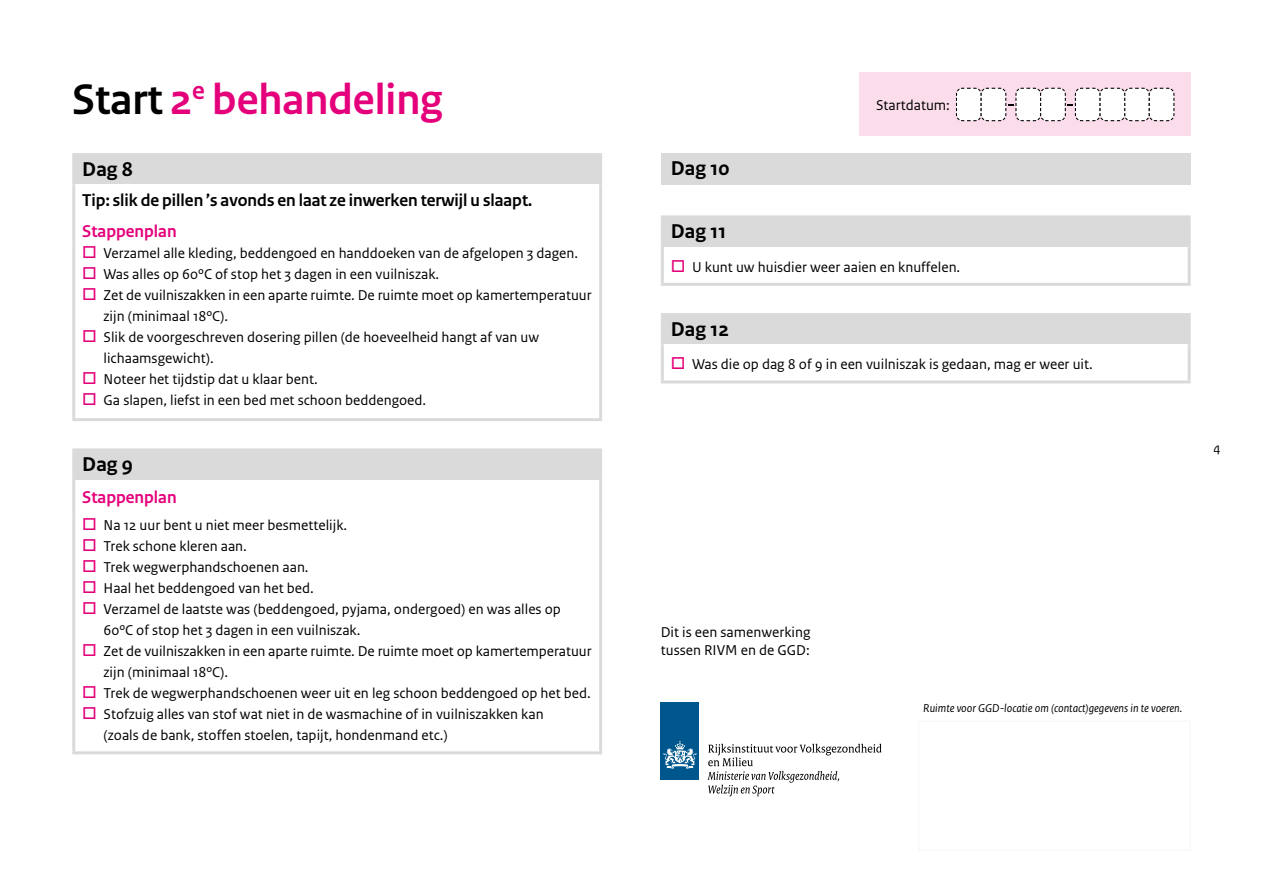
<style>
.page{position:relative;width:1263px;height:893px;background:#fff}
.page>*{position:absolute;margin:0;border:0;box-sizing:border-box;transform-origin:0 0}
.H2_Titel{font:700 45px "Rijksoverheid Sans Heading";color:#e5007b}
.Dag{font:700 21px "Rijksoverheid Sans Text";color:#000}
.Kop_vrij{font:700 18px "Rijksoverheid Sans Heading";color:#000}
.Kop_vrij-2{font:700 18px "Rijksoverheid Sans Heading";color:#e5007b}
.Opsomming_vakje_Stap{font:15px/21px "Rijksoverheid Sans Text";color:#000}
.P_Broodtekst_vrij{font:15px/18px "Rijksoverheid Sans Text";color:#000}
.t1{font:13.5px "Rijksoverheid Sans Text TT";color:#000}
.P_Broodtekst_Sans{font:italic 12px "Rijksoverheid Sans Text";color:#000}
.s1{color:#000}
</style>
<div class="page">
<div style="left:74px;top:155px;width:527px;height:29px;background:#dadada"></div>
<hr style="left:72px;top:153px;width:530px;height:3px;background:#dadada">
<hr style="left:72px;top:156px;width:3px;height:28px;background:#dadada">
<hr style="left:599px;top:156px;width:3px;height:28px;background:#dadada">
<hr style="left:72px;top:184px;width:3px;height:57px;background:#dadada">
<hr style="left:599px;top:184px;width:3px;height:57px;background:#dadada">
<hr style="left:72px;top:241px;width:3px;height:177px;background:#dadada">
<hr style="left:599px;top:241px;width:3px;height:177px;background:#dadada">
<hr style="left:72px;top:418px;width:530px;height:3px;background:#dadada">
<div style="left:74px;top:450px;width:527px;height:30px;background:#dadada"></div>
<hr style="left:72px;top:448px;width:530px;height:3px;background:#dadada">
<hr style="left:72px;top:451px;width:3px;height:29px;background:#dadada">
<hr style="left:599px;top:451px;width:3px;height:29px;background:#dadada">
<hr style="left:72px;top:480px;width:3px;height:34px;background:#dadada">
<hr style="left:599px;top:480px;width:3px;height:34px;background:#dadada">
<hr style="left:72px;top:514px;width:3px;height:237px;background:#dadada">
<hr style="left:599px;top:514px;width:3px;height:237px;background:#dadada">
<hr style="left:72px;top:751px;width:530px;height:3px;background:#dadada">
<div style="left:661px;top:153px;width:530px;height:31px;background:#dadada"></div>
<div style="left:662px;top:217px;width:527px;height:30px;background:#dadada"></div>
<hr style="left:661px;top:215px;width:530px;height:3px;background:#dadada">
<hr style="left:661px;top:218px;width:3px;height:29px;background:#dadada">
<hr style="left:1188px;top:218px;width:3px;height:29px;background:#dadada">
<hr style="left:661px;top:247px;width:3px;height:36px;background:#dadada">
<hr style="left:1188px;top:247px;width:3px;height:36px;background:#dadada">
<hr style="left:661px;top:283px;width:530px;height:3px;background:#dadada">
<div style="left:662px;top:315px;width:527px;height:29px;background:#dadada"></div>
<hr style="left:661px;top:313px;width:530px;height:3px;background:#dadada">
<hr style="left:661px;top:316px;width:3px;height:28px;background:#dadada">
<hr style="left:1188px;top:316px;width:3px;height:28px;background:#dadada">
<hr style="left:661px;top:344px;width:3px;height:36px;background:#dadada">
<hr style="left:1188px;top:344px;width:3px;height:36px;background:#dadada">
<hr style="left:661px;top:380px;width:530px;height:3px;background:#dadada">
<div style="left:661px;top:702px;width:38px;height:78px;background:#00578e"></div>
<svg style="left:663px;top:741px;width:34px;height:28px"></svg>
<svg style="left:708px;top:744px;width:173px;height:52px"></svg>
<div style="left:859px;top:72px;width:332px;height:63px;background:#fadceb"></div>
<svg style="left:956px;top:87px;width:219px;height:35px;background:#ede8eb"></svg>
<h2 class="H2_Titel" style="left:72px;top:74px;width:372px"><span class="s1">Start</span> 2<sup>e</sup> behandeling</h2>
<p class="Dag" style="left:82px;top:157px;width:52px">Dag 8</p>
<p class="Kop_vrij" style="left:82px;top:190px;width:451px">Tip: slik de pillen ’s avonds en laat ze inwerken terwijl u slaapt.</p>
<p class="Kop_vrij-2" style="left:82px;top:221px;width:96px">Stappenplan</p>
<p class="Opsomming_vakje_Stap" style="left:104px;top:243px;width:476px">Verzamel alle kleding, beddengoed en handdoeken van de afgelopen 3 dagen.</p>
<p class="Opsomming_vakje_Stap" style="left:104px;top:264px;width:337px">Was alles op 60ºC of stop het 3 dagen in een vuilniszak.</p>
<p class="Opsomming_vakje_Stap" style="left:104px;top:285px;width:490px">Zet de vuilniszakken in een aparte ruimte. De ruimte moet op kamertemperatuur zijn (minimaal 18ºC).</p>
<p class="Opsomming_vakje_Stap" style="left:104px;top:327px;width:437px">Slik de voorgeschreven dosering pillen (de hoeveelheid hangt af van uw lichaamsgewicht).</p>
<p class="Opsomming_vakje_Stap" style="left:104px;top:369px;width:216px">Noteer het tijdstip dat u klaar bent.</p>
<p class="Opsomming_vakje_Stap" style="left:104px;top:390px;width:324px">Ga slapen, liefst in een bed met schoon beddengoed.</p>
<p class="Dag" style="left:82px;top:452px;width:52px">Dag 9</p>
<p class="Kop_vrij-2" style="left:82px;top:487px;width:96px">Stappenplan</p>
<p class="Opsomming_vakje_Stap" style="left:104px;top:515px;width:245px">Na 12 uur bent u niet meer besmettelijk.</p>
<p class="Opsomming_vakje_Stap" style="left:104px;top:536px;width:145px">Trek schone kleren aan.</p>
<p class="Opsomming_vakje_Stap" style="left:104px;top:557px;width:207px">Trek wegwerphandschoenen aan.</p>
<p class="Opsomming_vakje_Stap" style="left:104px;top:578px;width:212px">Haal het beddengoed van het bed.</p>
<p class="Opsomming_vakje_Stap" style="left:104px;top:599px;width:459px">Verzamel de laatste was (beddengoed, pyjama, ondergoed) en was alles op<br>60ºC of stop het 3 dagen in een vuilniszak.</p>
<p class="Opsomming_vakje_Stap" style="left:104px;top:641px;width:490px">Zet de vuilniszakken in een aparte ruimte. De ruimte moet op kamertemperatuur zijn (minimaal 18ºC).</p>
<p class="Opsomming_vakje_Stap" style="left:104px;top:683px;width:489px">Trek de wegwerphandschoenen weer uit en leg schoon beddengoed op het bed.</p>
<p class="Opsomming_vakje_Stap" style="left:104px;top:704px;width:442px">Stofzuig alles van stof wat niet in de wasmachine of in vuilniszakken kan (zoals de bank, stoffen stoelen, tapijt, hondenmand etc.)</p>
<p class="Dag" style="left:671px;top:157px;width:60px">Dag 10</p>
<p class="P_Broodtekst_vrij" style="left:876px;top:96px;width:75px">Startdatum:</p>
<p class="Dag" style="left:671px;top:219px;width:57px">Dag 11</p>
<p class="Opsomming_vakje_Stap" style="left:692px;top:256px;width:270px">U kunt uw huisdier weer aaien en knuffelen.</p>
<p class="Dag" style="left:671px;top:317px;width:60px">Dag 12</p>
<p class="Opsomming_vakje_Stap" style="left:692px;top:354px;width:402px">Was die op dag 8 of 9 in een vuilniszak is gedaan, mag er weer uit.</p>
<p class="t1" style="left:1213px;top:440px;width:9px">4</p>
<p class="P_Broodtekst_vrij" style="left:661px;top:623px;width:151px">Dit is een samenwerking tussen RIVM en de GGD:</p>
<p class="P_Broodtekst_Sans" style="left:923px;top:701px;width:261px">Ruimte voor GGD-locatie om (contact)gegevens in te voeren.</p>
</div>
